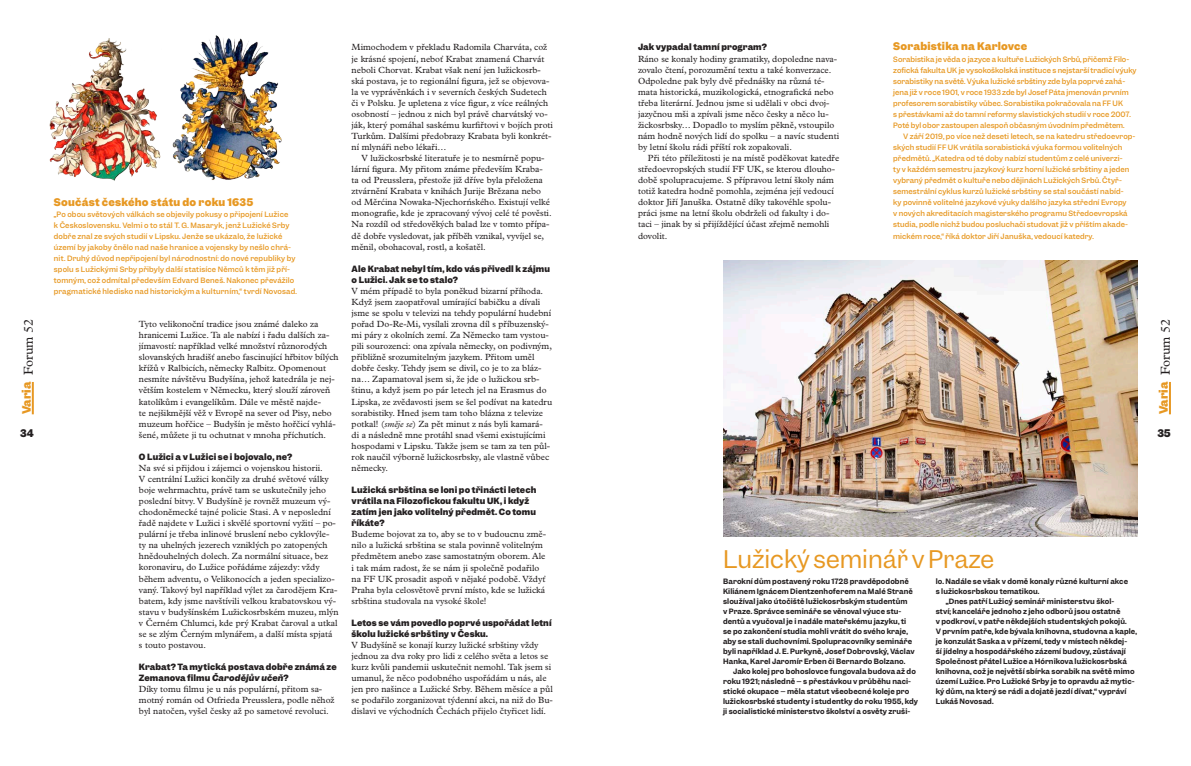
<style>
.page{position:relative;width:1191px;height:766px;background:#fff}
.page>*{position:absolute;margin:0;border:0;box-sizing:border-box;transform-origin:0 0}
.t1{font:23px "Garnett";color:#e79822}
.t2{font:13px "Plantin Super";letter-spacing:-.03em;color:#231f20}
.t3{font:700 10px "Garnett";letter-spacing:.02em;color:#e79822}
.t4{font:700 10px "Garnett";color:#231f20}
.t5{font:9px/11.1px "Plantin Super";color:#231f20}
.t6{font:700 8.2px/11.1px "Garnett";letter-spacing:.01em;color:#231f20}
.t7{font:500 7px/11.1px "Garnett";letter-spacing:.01em;color:#e79822}
.t8{font:600 7px/10px "Garnett";letter-spacing:.01em;color:#231f20}
.s1{font-style:italic}
</style>
<div class="page">
<hr style="left:32px;top:382px;width:2px;height:32px;background:#e79822">
<img style="left:49px;top:38px;width:112px;height:143px">
<img style="left:172px;top:35px;width:110px;height:145px">
<img style="left:723px;top:261px;width:414px;height:275px">
<hr style="left:1169px;top:382px;width:2px;height:32px;background:#e79822">
<p class="t3" style="left:893px;top:40px;width:135px">Sorabistika na Karlovce</p>
<p class="t7" style="left:893px;top:53px;width:245px">Sorabistika je věda o jazyce a kultuře Lužických Srbů, přičemž Filo&shy;zofická fakulta UK je vysokoškolská instituce s nejstarší tradicí výuky sorabistiky na světě. Výuka lužické srbštiny zde byla poprvé zahá&shy;jena již v roce 1901, v roce 1933 zde byl Josef Páta jmenován prvním profesorem sorabistiky vůbec. Sorabistika pokračovala na FF UK<br>s přestávkami až do tamní reformy slavistických studií v roce 2007.<br>Poté byl obor zastoupen alespoň občasným úvodním předmětem.</p>
<p class="t7" style="left:893px;top:131px;width:244px;text-indent:10px">V září 2019, po více než deseti letech, se na katedru středoevrop&shy;ských studií FF UK vrátila sorabistická výuka formou volitelných předmětů. „Katedra od té doby nabízí studentům z celé univerzi-<br>ty v každém semestru jazykový kurz horní lužické srbštiny a jeden vybraný předmět o kultuře nebo dějinách Lužických Srbů. Čtyř&shy;semestrální cyklus kurzů lužické srbštiny se stal součástí nabíd-<br>ky povinně volitelné jazykové výuky dalšího jazyka střední Evropy<br>v nových akreditacích magisterského programu Středoevropská studia, podle nichž budou posluchači studovat již v příštím akade&shy;mickém roce,“ říká doktor Jiří Januška, vedoucí katedry.</p>
<p class="t6" style="left:638px;top:42px;width:130px">Jak vypadal tamní program?</p>
<p class="t5" style="left:638px;top:52px;width:203px">Ráno se konaly hodiny gramatiky, dopoledne nava&shy;zovalo čtení, porozumění textu a také konverzace.<br>Odpoledne pak byly dvě přednášky na různá té&shy;mata historická, muzikologická, etnografická nebo třeba literární. Jednou jsme si udělali v obci dvoj&shy;jazyčnou mši a zpívali jsme něco česky a něco lu&shy;žickosrbsky… Dopadlo to myslím pěkně, vstoupilo nám hodně nových lidí do spolku – a navíc studenti by letní školu rádi příští rok zopakovali.</p>
<p class="t5" style="left:638px;top:152px;width:203px;text-indent:10px">Při této příležitosti je na místě poděkovat katedře středoevropských studií FF UK, se kterou dlouho&shy;době spolupracujeme. S přípravou letní školy nám totiž katedra hodně pomohla, zejména její vedoucí doktor Jiří Januška. Ostatně díky takovéhle spolu&shy;práci jsme na letní školu obdrželi od fakulty i do&shy;taci – jinak by si přijíždějící účast zřejmě nemohli dovolit.</p>
<p class="t5" style="left:351px;top:41px;width:203px">Mimochodem v překladu Radomila Charváta, což je krásné spojení, neboť Krabat znamená Charvát neboli Chorvat. Krabat však není jen lužickosrb&shy;ská postava, je to regionální figura, jež se objevova&shy;la ve vyprávěnkách i v severních českých Sudetech či v Polsku. Je upletena z více figur, z více reálných osobností – jednou z nich byl právě charvátský vo&shy;ják, který pomáhal saskému kurfiřtovi v bojích proti Turkům. Dalšími předobrazy Krabata byli konkrét&shy;ní mlynáři nebo lékaři…</p>
<p class="t5" style="left:351px;top:152px;width:202px;text-indent:10px">V lužickosrbské literatuře je to nesmírně popu&shy;lární figura. My přitom známe především Kraba&shy;ta od Preusslera, přestože již dříve byla přeložena ztvárnění Krabata v knihách Jurije Brězana nebo od Měrćina Nowaka-Njechorńského. Existují velké monografie, kde je zpracovaný vývoj celé té pověsti.<br>Na rozdíl od středověkých balad lze v tomto přípa&shy;dě dobře vysledovat, jak příběh vznikal, vyvíjel se, měnil, obohacoval, rostl, a košatěl.</p>
<p class="t6" style="left:351px;top:263px;width:200px">Ale Krabat nebyl tím, kdo vás přivedl k zájmu o Lužici. Jak se to stalo?</p>
<p class="t5" style="left:351px;top:285px;width:202px">V mém případě to byla poněkud bizarní příhoda.<br>Když jsem zaopatřoval umírající babičku a dívali jsme se spolu v televizi na tehdy populární hudební pořad Do-Re-Mi, vysílali zrovna díl s příbuzenský&shy;mi páry z okolních zemí. Za Německo tam vystou&shy;pili sourozenci: ona zpívala německy, on podivným, přibližně srozumitelným jazykem. Přitom uměl dobře česky. Tehdy jsem se divil, co je to za bláz&shy;na… Zapamatoval jsem si, že jde o lužickou srb&shy;štinu, a když jsem po pár letech jel na Erasmus do Lipska, ze zvědavosti jsem se šel podívat na katedru sorabistiky. Hned jsem tam toho blázna z televize potkal! (<span class="s1">směje se</span>) Za pět minut z nás byli kamará&shy;di a následně mne protáhl snad všemi existujícími hospodami v Lipsku. Takže jsem se tam za ten půl&shy;rok naučil výborně lužickosrbsky, ale vlastně vůbec německy.</p>
<p class="t6" style="left:351px;top:484px;width:186px">Lužická srbština se loni po třinácti letech vrátila na Filozofickou fakultu UK, i když zatím jen jako volitelný předmět. Co tomu říkáte?</p>
<p class="t5" style="left:351px;top:528px;width:196px">Budeme bojovat za to, aby se to v budoucnu změ&shy;nilo a lužická srbština se stala povinně volitelným předmětem anebo zase samostatným oborem. Ale i tak mám radost, že se nám ji společně podařilo na FF UK prosadit aspoň v nějaké podobě. Vždyť Praha byla celosvětově první místo, kde se lužická srbština studovala na vysoké škole!</p>
<p class="t6" style="left:351px;top:617px;width:201px">Letos se vám povedlo poprvé uspořádat letní školu lužické srbštiny v Česku.</p>
<p class="t5" style="left:351px;top:638px;width:203px">V Budyšíně se konají kurzy lužické srbštiny vždy jednou za dva roky pro lidi z celého světa a letos se kurz kvůli pandemii uskutečnit nemohl. Tak jsem si umanul, že něco podobného uspořádám u nás, ale jen pro našince a Lužické Srby. Během měsíce a půl se podařilo zorganizovat týdenní akci, na niž do Bu&shy;dislavi ve východních Čechách přijelo čtyřicet lidí.</p>
<p class="t3" style="left:54px;top:195px;width:201px">Součást českého státu do roku 1635</p>
<p class="t7" style="left:54px;top:209px;width:244px">„Po obou světových válkách se objevily pokusy o připojení Lužice<br>k Československu. Velmi o to stál T. G. Masaryk, jenž Lužické Srby dobře znal ze svých studií v Lipsku. Jenže se ukázalo, že lužické území by jakoby čnělo nad naše hranice a vojensky by nešlo chrá&shy;nit. Druhý důvod nepřipojení byl národnostní: do nové republiky by spolu s Lužickými Srby přibyly další statisíce Němců k těm již pří&shy;tomným, což odmítal především Edvard Beneš. Nakonec převážilo pragmatické hledisko nad historickým a kulturním,“ tvrdí Novosad.</p>
<p class="t5" style="left:139px;top:318px;width:201px">Tyto velikonoční tradice jsou známé daleko za hranicemi Lužice. Ta ale nabízí i řadu dalších za&shy;jímavostí: například velké množství různorodých slovanských hradišť anebo fascinující hřbitov bílých křížů v Ralbicích, německy Ralbitz. Opomenout nesmíte návštěvu Budyšína, jehož katedrála je nej&shy;větším kostelem v Německu, který slouží zároveň katolíkům i evangelíkům. Dále ve městě najde-<br>te nejšikmější věž v Evropě na sever od Pisy, nebo muzeum hořčice – Budyšín je město hořčicí vyhlá&shy;šené, můžete ji tu ochutnat v mnoha příchutích.</p>
<p class="t6" style="left:139px;top:451px;width:155px">O Lužici a v Lužici se i bojovalo, ne?</p>
<p class="t5" style="left:139px;top:461px;width:201px">Na své si přijdou i zájemci o vojenskou historii.<br>V centrální Lužici končily za druhé světové války boje wehrmachtu, právě tam se uskutečnily jeho poslední bitvy. V Budyšíně je rovněž muzeum vý&shy;chodoněmecké tajné policie Stasi. A v neposlední řadě najdete v Lužici i skvělé sportovní vyžití – po&shy;pulární je třeba inlinové bruslení nebo cyklovýle&shy;ty na uhelných jezerech vzniklých po zatopených hnědouhelných dolech. Za normální situace, bez koronaviru, do Lužice pořádáme zájezdy: vždy během adventu, o Velikonocích a jeden specializo&shy;vaný. Takový byl například výlet za čarodějem Kra&shy;batem, kdy jsme navštívili velkou krabatovskou vý&shy;stavu v budyšínském Lužickosrbském muzeu, mlýn v Černém Chlumci, kde prý Krabat čaroval a utkal se se zlým Černým mlynářem, a další místa spjatá<br>s touto postavou.</p>
<p class="t6" style="left:139px;top:661px;width:199px">Krabat? Ta mytická postava dobře známá ze<br>Zemanova filmu <span class="s1">Čarodějův učeň</span>?</p>
<p class="t5" style="left:139px;top:683px;width:197px">Díky tomu filmu je u nás populární, přitom sa&shy;motný román od Otfrieda Preusslera, podle něhož byl natočen, vyšel česky až po sametové revoluci.</p>
<h2 class="t2" style="left:19px;top:414px;width:97px;rotate:-90deg"><sup>Varia</sup> Forum 52</h2>
<h2 class="t2" style="left:1156px;top:414px;width:97px;rotate:-90deg"><sup>Varia</sup> Forum 52</h2>
<p class="t4" style="left:20px;top:426px;width:15px">34</p>
<p class="t4" style="left:1157px;top:426px;width:15px">35</p>
<h1 class="t1" style="left:723px;top:544px;width:272px">Lužický seminář v Praze</h1>
<p class="t8" style="left:723px;top:576px;width:193px">Barokní dům postavený roku 1728 pravděpodobně Kiliánem Ignácem Dientzenhoferem na Malé Straně sloužíval jako útočiště lužickosrbským studentům<br>v Praze. Správce semináře se věnoval výuce stu&shy;dentů a vyučoval je i nadále mateřskému jazyku, ti se po zakončení studia mohli vrátit do svého kraje, aby se stali duchovními. Spolupracovníky semináře byli například J. E. Purkyně, Josef Dobrovský, Václav Hanka, Karel Jaromír Erben či Bernardo Bolzano.</p>
<p class="t8" style="left:723px;top:666px;width:196px;text-indent:10px">Jako kolej pro bohoslovce fungovala budova až do roku 1921; následně – s přestávkou v průběhu naci&shy;stické okupace – měla statut všeobecné koleje pro lužickosrbské studenty i studentky do roku 1955, kdy ji socialistické ministerstvo školství a osvěty zruši-</p>
<p class="t8" style="left:935px;top:576px;width:194px">lo. Nadále se však v domě konaly různé kulturní akce</p>
<p class="t8" style="left:935px;top:586px;width:105px">s lužickosrbskou tematikou.</p>
<p class="t8" style="left:945px;top:596px;width:170px">„Dnes patří Lužicý seminář ministerstvu škol-</p>
<p class="t8" style="left:935px;top:606px;width:186px">ství; kanceláře jednoho z jeho odborů jsou ostatně</p>
<p class="t8" style="left:935px;top:616px;width:192px">v podkroví, v patře někdejších studentských pokojů.</p>
<p class="t8" style="left:935px;top:626px;width:203px">V prvním patře, kde bývala knihovna, studovna a kaple,</p>
<p class="t8" style="left:935px;top:636px;width:193px">je konzulát Saska a v přízemí, tedy v místech někdej-</p>
<p class="t8" style="left:935px;top:646px;width:192px">ší jídelny a hospodářského zázemí budovy, zůstávají</p>
<p class="t8" style="left:935px;top:656px;width:193px">Společnost přátel Lužice a Hórnikova lužickosrbská</p>
<p class="t8" style="left:935px;top:666px;width:200px">knihovna, což je největší sbírka sorabik na světě mimo</p>
<p class="t8" style="left:935px;top:676px;width:200px">území Lužice. Pro Lužické Srby je to opravdu až mytic-</p>
<p class="t8" style="left:935px;top:686px;width:192px">ký dům, na který se rádi a dojatě jezdí dívat,“ vypráví</p>
<p class="t8" style="left:935px;top:696px;width:59px">Lukáš Novosad.</p>
</div>
